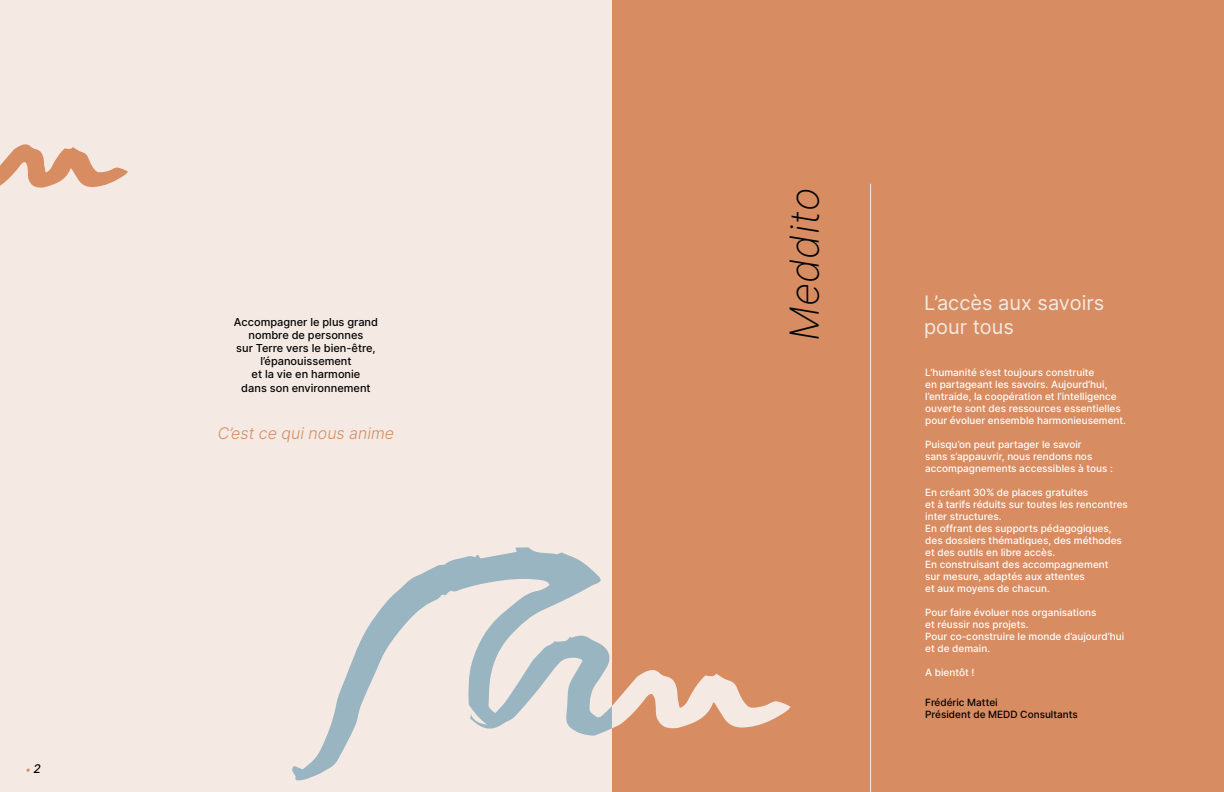
<style>
.page{position:relative;width:1224px;height:792px;background:#f4eae3}
.page>*{position:absolute;margin:0;border:0;box-sizing:border-box;transform-origin:0 0}
.t1{font:italic 200 40px "Inter";color:#020203}
.t2{font:20px/24px "Inter";color:#f4eae3}
.t3{font:italic 300 16px "Inter";color:#d78c61}
.t4{font:500 11px/13.2px "Inter";color:#020203;text-align:center}
.t5{font:500 10px/12px "Inter";color:#fff}
.t6{font:500 10px/12px "Inter";color:#000}
.t7{font:italic 600 10px "Inter";color:#d78c61}
.s1{font-weight:500;font-size:12px;color:#000}
</style>
<div class="page">
<div style="left:612px;top:0;width:612px;height:792px;background:#d78c61"></div>
<hr style="left:870px;top:184px;width:1px;height:608px;background:#f4eae3">
<svg style="left:612px;top:670px;width:179px;height:59px"></svg>
<svg style="left:292px;top:547px;width:320px;height:234px"></svg>
<svg style="left:0;top:144px;width:128px;height:44px"></svg>
<p class="t7" style="left:26px;top:762px;width:16px">• <span class="s1">2</span></p>
<p class="t4" style="left:234px;top:315px;width:146px">Accompagner le plus grand nombre de personnes<br>sur Terre vers le bien-être, l’épanouissement<br>et la vie en harmonie<br>dans son environnement</p>
<h3 class="t3" style="left:218px;top:422px;width:178px">C’est ce qui nous anime</h3>
<h1 class="t1" style="left:776px;top:341px;width:154px;rotate:-90deg">Meddito</h1>
<h2 class="t2" style="left:924px;top:290px;width:182px">L’accès aux savoirs pour tous</h2>
<p class="t5" style="left:925px;top:366px;width:202px">L’humanité s’est toujours construite<br>en partageant les savoirs. Aujourd’hui, l’entraide, la coopération et l’intelligence ouverte sont des ressources essentielles pour évoluer ensemble harmonieusement.</p>
<p class="t5" style="left:925px;top:438px;width:189px">Puisqu’on peut partager le savoir<br>sans s’appauvrir, nous rendons nos accompagnements accessibles à tous :</p>
<p class="t5" style="left:925px;top:486px;width:204px">En créant 30% de places gratuites<br>et à tarifs réduits sur toutes les rencontres inter structures.<br>En offrant des supports pédagogiques, des dossiers thématiques, des méthodes et des outils en libre accès.<br>En construisant des accompagnement<br>sur mesure, adaptés aux attentes<br>et aux moyens de chacun.</p>
<p class="t5" style="left:925px;top:606px;width:201px">Pour faire évoluer nos organisations<br>et réussir nos projets.<br>Pour co-construire le monde d’aujourd’hui et de demain.</p>
<p class="t5" style="left:925px;top:666px;width:51px">A bientôt !</p>
<p class="t6" style="left:925px;top:696px;width:154px">Frédéric Mattei<br>Président de MEDD Consultants</p>
</div>
